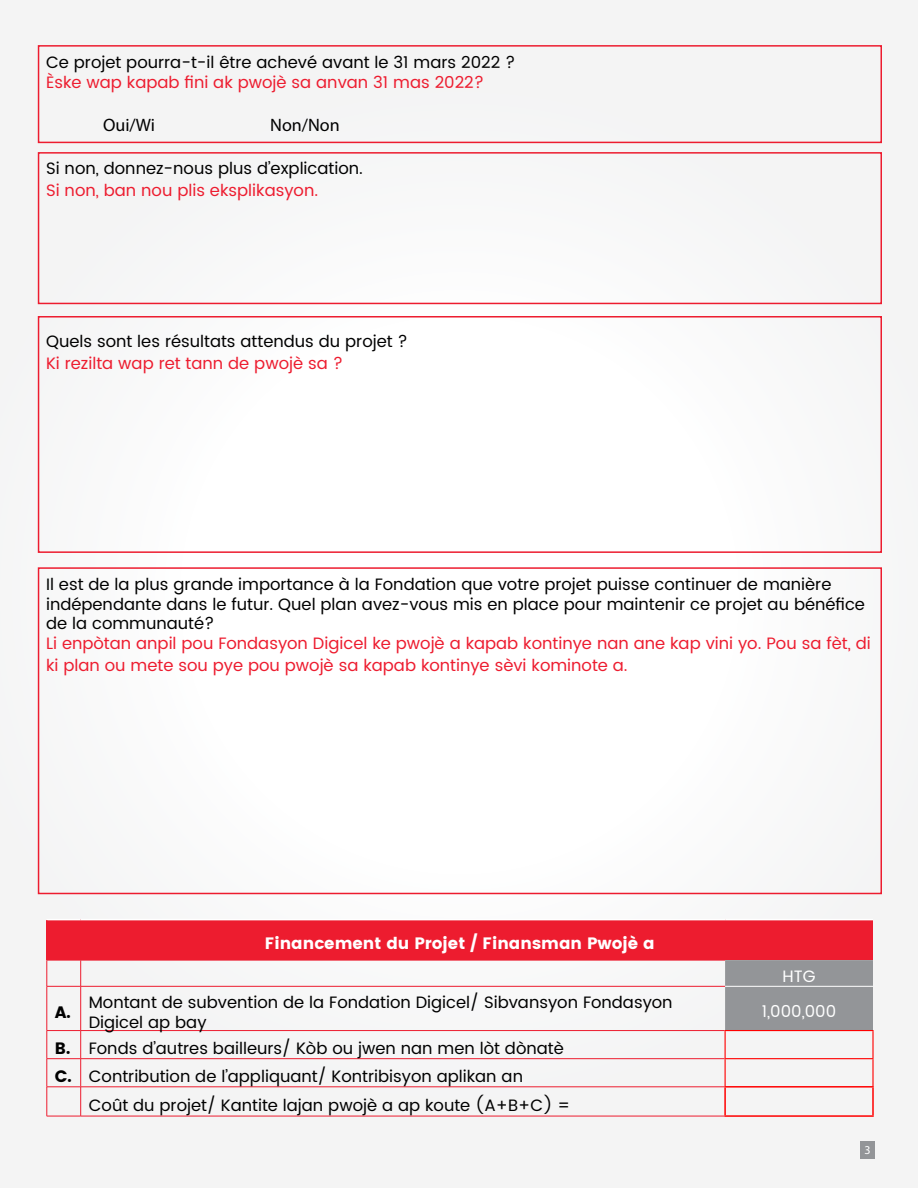
<style>
.page{position:relative;width:918px;height:1188px;background:#f7f8f8}
.page>*{position:absolute;margin:0;border:0;box-sizing:border-box;transform-origin:0 0}
.t1{font:18px "Myriad Pro";color:#000}
.t2{font:16.5px/19.8px "Poppins";color:#000}
.t3{font:16.5px/21.6px "Poppins";color:#ed1c2f}
.t4{font:16.5px "Poppins";color:#fff}
.t5{font:16.5px "Poppins";color:#fff}
.t6{font:16.5px "Poppins";color:#000}
.t7{font:12px "Myriad Pro";color:#fff}
.s1{font-style:inherit}
</style>
<div class="page">
<div style="left:47px;top:920px;width:826px;height:40px;background:#ed1c2f"></div>
<hr style="left:46px;top:919px;width:35px;height:1px;background:#fff">
<hr style="left:81px;top:919px;width:644px;height:1px;background:#fff">
<hr style="left:725px;top:919px;width:148px;height:1px;background:#fff">
<hr style="left:47px;top:960px;width:34px;height:1px;background:#ed1c2f">
<svg style="left:47px;top:960px;width:1px;height:26px"></svg>
<hr style="left:81px;top:960px;width:644px;height:1px;background:#ed1c2f">
<svg style="left:80px;top:960px;width:1px;height:26px"></svg>
<hr style="left:47px;top:986px;width:34px;height:1px;background:#ed1c2f">
<hr style="left:47px;top:987px;width:1px;height:43px;background:#ed1c2f">
<hr style="left:81px;top:986px;width:644px;height:1px;background:#ed1c2f">
<hr style="left:80px;top:987px;width:1px;height:43px;background:#ed1c2f">
<hr style="left:47px;top:1030px;width:34px;height:1px;background:#ed1c2f">
<hr style="left:81px;top:1030px;width:644px;height:1px;background:#ed1c2f">
<hr style="left:47px;top:1058px;width:34px;height:1px;background:#ed1c2f">
<hr style="left:81px;top:1058px;width:644px;height:1px;background:#ed1c2f">
<hr style="left:47px;top:1087px;width:34px;height:1px;background:#ed1c2f">
<svg style="left:47px;top:1031px;width:1px;height:85px"></svg>
<hr style="left:81px;top:1087px;width:643px;height:1px;background:#ed1c2f">
<svg style="left:80px;top:1031px;width:1px;height:85px"></svg>
<hr style="left:47px;top:1116px;width:34px;height:1px;background:#ed1c2f">
<hr style="left:81px;top:1116px;width:643px;height:1px;background:#ed1c2f">
<hr style="left:46px;top:920px;width:2px;height:40px;background:#ed1c2f">
<hr style="left:725px;top:1030px;width:149px;height:1px;background:#f00">
<hr style="left:872px;top:1031px;width:2px;height:27px;background:#f00">
<hr style="left:725px;top:1058px;width:149px;height:1px;background:#f00">
<svg style="left:725px;top:960px;width:148px;height:126px"></svg>
<hr style="left:872px;top:1059px;width:2px;height:27px;background:#f00">
<hr style="left:724px;top:1086px;width:150px;height:2px;background:#f00">
<hr style="left:724px;top:1088px;width:2px;height:27px;background:#f00">
<hr style="left:872px;top:1088px;width:2px;height:27px;background:#f00">
<hr style="left:724px;top:1115px;width:150px;height:2px;background:#f00">
<div style="left:38px;top:316px;width:844px;height:237px;border:2px solid #ed1c2f"></div>
<div style="left:38px;top:567px;width:844px;height:327px;border:2px solid #ed1c2f"></div>
<div style="left:38px;top:45px;width:844px;height:98px;border:2px solid #ed1c2f"></div>
<div style="left:38px;top:152px;width:844px;height:152px;border:2px solid #ed1c2f"></div>
<div style="left:860px;top:1141px;width:14px;height:17px;background:#939598"></div>
<p class="t2" style="left:46px;top:53px;width:471px">Ce projet pourra-t-il être achevé avant le 31 mars 2022 ?</p>
<p class="t3" style="left:46px;top:72px;width:440px">Èske wap kapab fini ak pwojè sa anvan 31 mas 2022?</p>
<p class="t1" style="left:103px;top:114px;width:53px">Oui/Wi</p>
<p class="t1" style="left:270px;top:114px;width:71px">Non/Non</p>
<p class="t2" style="left:46px;top:159px;width:318px">Si non, donnez-nous plus d’explication.</p>
<p class="t3" style="left:46px;top:180px;width:274px">Si non, ban nou plis eksplikasyon.</p>
<p class="t2" style="left:46px;top:332px;width:363px">Quels sont les résultats attendus du projet ?</p>
<p class="t3" style="left:46px;top:353px;width:299px">Ki rezilta wap ret tann de pwojè sa ?</p>
<p class="t2" style="left:46px;top:575px;width:820px">Il est de la plus grande importance à la Fondation que votre projet puisse continuer de manière indépendante dans le futur. Quel plan avez-vous mis en place pour maintenir ce projet au bénéfice de la communauté?</p>
<p class="t3" style="left:46px;top:633px;width:826px">Li enpòtan anpil pou Fondasyon Digicel ke pwojè a kapab kontinye nan ane kap vini yo. Pou sa fèt, di ki plan ou mete sou pye pou pwojè sa kapab kontinye sèvi kominote a.</p>
<p class="t6" style="left:55px;top:1002px;width:18px">A.</p>
<p class="t4" style="left:265px;top:934px;width:391px">Financement du Projet / Finansman Pwojè a</p>
<p class="t2" style="left:89px;top:993px;width:585px">Montant de subvention de la Fondation Digicel/ Sibvansyon Fondasyon<br>Digicel ap bay</p>
<p class="t2" style="left:55px;top:1034px;width:510px;line-height:28.2px"><span class="s1">B.</span> Fonds d’autres bailleurs/ Kòb ou jwen nan men lòt dònatè<br><span class="s1">C.</span> Contribution de l’appliquant/ Kontribisyon aplikan an</p>
<p class="t2" style="left:89px;top:1095px;width:483px">Coût du projet/ Kantite lajan pwojè a ap koute (A+B+C) =</p>
<p class="t5" style="left:783px;top:965px;width:35px">HTG</p>
<p class="t5" style="left:762px;top:1000px;width:76px">1,000,000</p>
<p class="t7" style="left:864px;top:1143px;width:8px">3</p>
</div>
